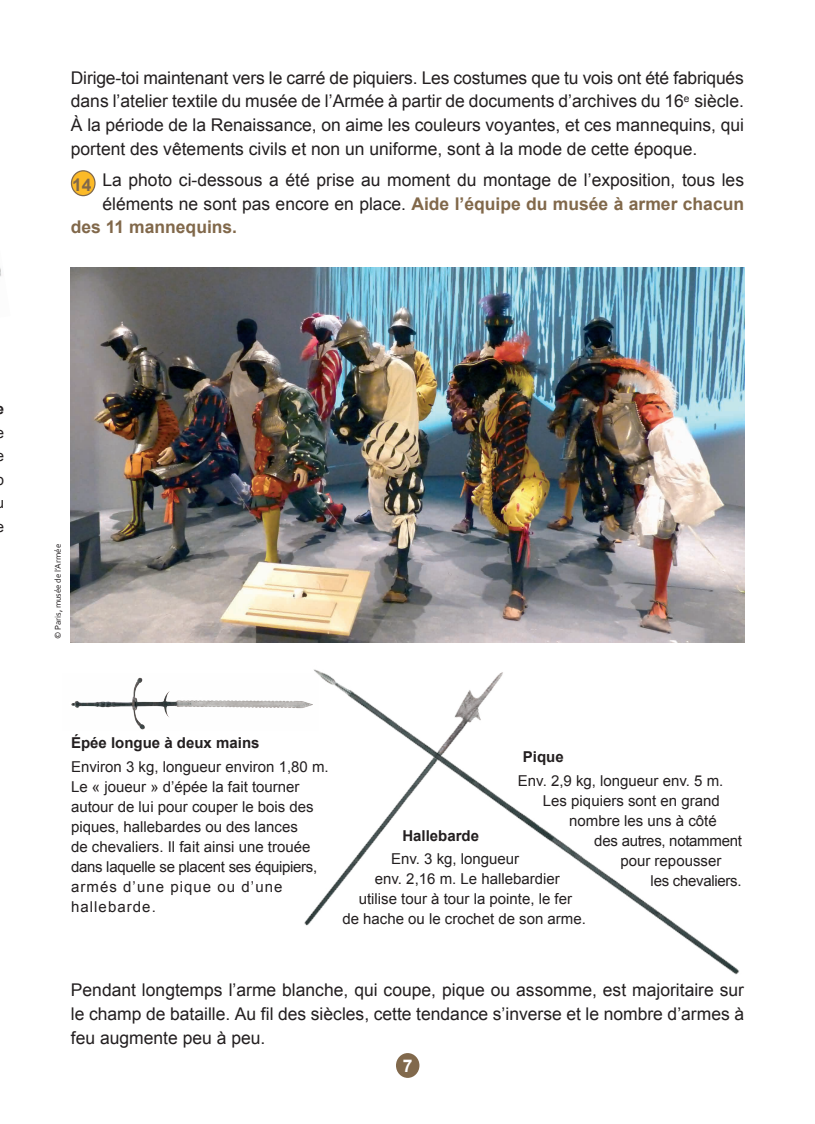
<style>
.page{position:relative;width:815px;height:1124px;background:#fff}
.page>*{position:absolute;margin:0;border:0;box-sizing:border-box;transform-origin:0 0}
.t1{font:17.5px/23.8px "Arial";color:#231f20;text-align:justify}
.t2{font:700 17.5px "Arial";color:#81684a}
.t3{font:700 17.5px "Arial";color:#fff}
.t4{font:15px/20px "Arial";color:#231f20}
.t5{font:700 15px "Arial";color:#231f20}
.t6{font:15px "Arial";letter-spacing:-.02em;color:#231f20}
.t7{font:8.75px "Corbel";color:#231f20}
.s1{font-weight:700;color:#81684a}
</style>
<div class="page">
<img style="left:71px;top:268px;width:673px;height:374px">
<div style="left:71px;top:171px;width:24px;height:25px;background:#fcba27;border-radius:50%"></div>
<div style="left:71px;top:170px;width:25px;height:26px;border:1px solid #81694c;border-radius:50%"></div>
<img style="left:71px;top:677px;width:166px;height:53px">
<img style="left:237px;top:700px;width:62px;height:9px">
<img style="left:299px;top:549px;width:446px;height:529px">
<p class="t1" style="left:71px;top:66px;width:675px">Dirige-toi maintenant vers le carré de piquiers. Les costumes que tu vois ont été fabriqués dans l’atelier textile du musée de l’Armée à partir de documents d’archives du 16<sup>e</sup> siècle.<br>À la période de la Renaissance, on aime les couleurs voyantes, et ces mannequins, qui portent des vêtements civils et non un uniforme, sont à la mode de cette époque.</p>
<p class="t1" style="left:102px;top:168px;width:643px">La photo ci-dessous a été prise au moment du montage de l’exposition, tous les</p>
<p class="t1" style="left:102px;top:192px;width:643px">éléments ne sont pas encore en place. <span class="s1">Aide l’équipe du musée à armer chacun</span></p>
<p class="t2" style="left:71px;top:216px;width:168px">des 11 mannequins.</p>
<p class="t2" style="left:72px;top:173px;width:21px">14</p>
<p class="t7" style="left:53px;top:639px;width:96px;rotate:-90deg">© Paris, musée de l’Armée</p>
<p class="t5" style="left:71px;top:733px;width:190px">Épée longue à deux mains</p>
<p class="t4" style="left:71px;top:756px;width:259px">Environ 3 kg, longueur environ 1,80 m.<br>Le « joueur » d’épée la fait tourner autour de lui pour couper le bois des piques, hallebardes ou des lances<br>de chevaliers. Il fait ainsi une trouée dans laquelle se placent ses équipiers, armés d’une pique ou d’une hallebarde.</p>
<p class="t5" style="left:523px;top:746px;width:42px">Pique</p>
<p class="t4" style="left:518px;top:770px;width:207px">Env. 2,9 kg, longueur env. 5 m.</p>
<p class="t4" style="left:543px;top:790px;width:178px">Les piquiers sont en grand</p>
<p class="t4" style="left:569px;top:810px;width:149px">nombre les uns à côté</p>
<p class="t6" style="left:594px;top:830px;width:149px">des autres, notamment</p>
<p class="t4" style="left:620px;top:850px;width:102px">pour repousser</p>
<p class="t6" style="left:650px;top:870px;width:93px">les chevaliers.</p>
<p class="t5" style="left:402px;top:825px;width:78px">Hallebarde</p>
<p class="t4" style="left:391px;top:848px;width:130px">Env. 3 kg, longueur</p>
<p class="t4" style="left:375px;top:868px;width:186px">env. 2,16 m. Le hallebardier</p>
<p class="t4" style="left:359px;top:888px;width:215px">utilise tour à tour la pointe, le fer</p>
<p class="t4" style="left:342px;top:908px;width:245px">de hache ou le crochet de son arme.</p>
<p class="t1" style="left:71px;top:978px;width:675px">Pendant longtemps l’arme blanche, qui coupe, pique ou assomme, est majoritaire sur le champ de bataille. Au fil des siècles, cette tendance s’inverse et le nombre d’armes à feu augmente peu à peu.</p>
<p class="t3" style="left:403px;top:1053px;width:11px">7</p>
</div>
